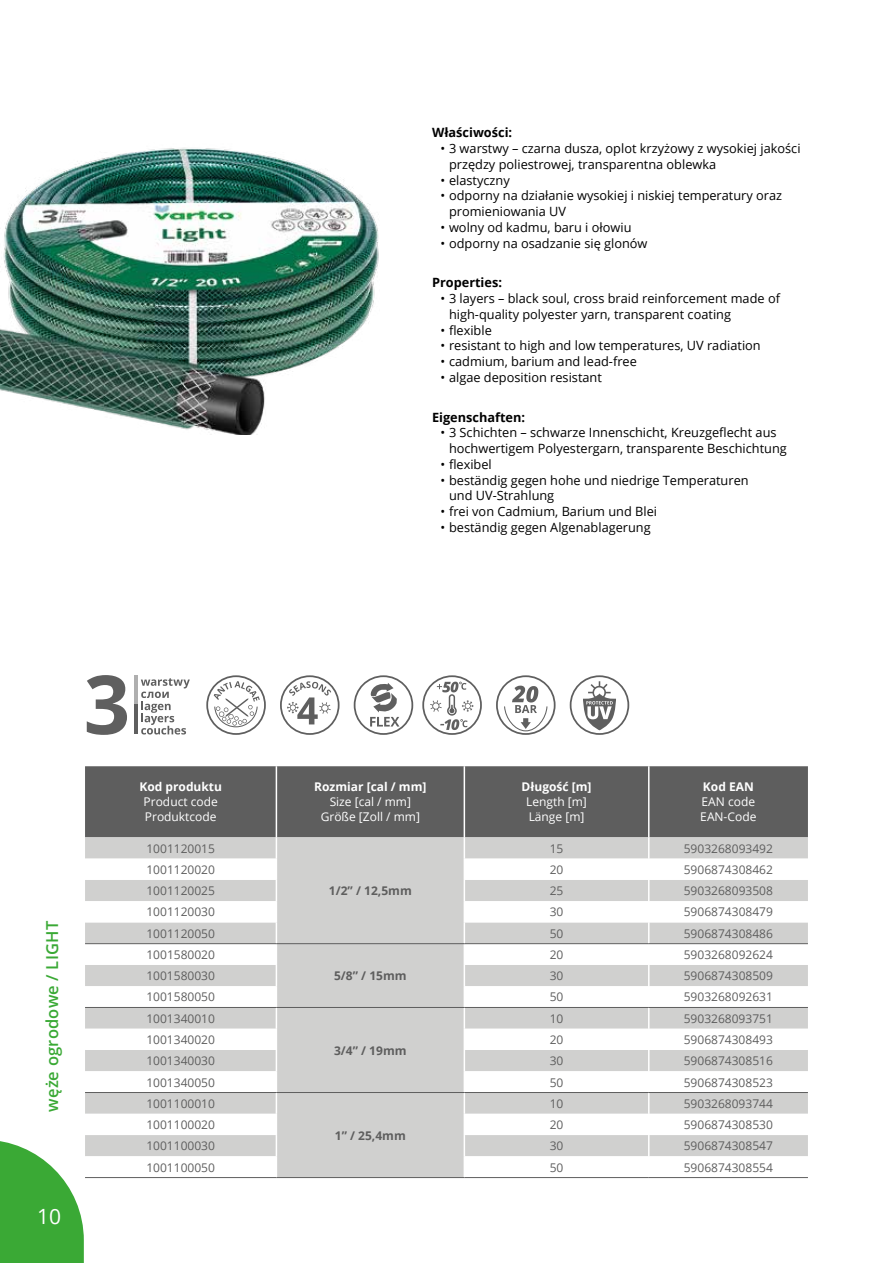
<style>
.page{position:relative;width:893px;height:1263px;background:#fff}
.page>*{position:absolute;margin:0;border:0;box-sizing:border-box;transform-origin:0 0}
.t1{font:21px "Open Sans";color:#fff}
.t2{font:600 16.5px "Open Sans";letter-spacing:.015em;color:#3aa935}
.t3{font:12.75px/15.8px "Open Sans";color:#000}
.t4{font:700 12.75px "Open Sans";color:#000}
.t5{font:12px "Open Sans";color:#5e5e5e}
.t6{font:12px/15px "Open Sans";color:#fff}
.t7{font:700 12px "Open Sans";color:#fff}
.t8{font:700 12px "Open Sans";color:#5e5e5e}
</style>
<div class="page">
<img style="left:0;top:147px;width:379px;height:288px">
<div style="left:85px;top:766px;width:723px;height:71px;background:#5e5e5e"></div>
<hr style="left:276px;top:766px;width:1px;height:71px;background:#fff">
<hr style="left:464px;top:766px;width:1px;height:71px;background:#fff">
<hr style="left:648px;top:766px;width:1px;height:71px;background:#fff">
<svg style="left:0;top:837px;width:808px;height:426px"></svg>
<hr style="left:276px;top:943px;width:188px;height:1px;background:#5e5e5e">
<hr style="left:85px;top:943px;width:191px;height:1px;background:#5e5e5e">
<hr style="left:464px;top:943px;width:185px;height:1px;background:#5e5e5e">
<hr style="left:649px;top:943px;width:159px;height:1px;background:#5e5e5e">
<hr style="left:276px;top:1007px;width:188px;height:1px;background:#5e5e5e">
<hr style="left:85px;top:1007px;width:191px;height:1px;background:#5e5e5e">
<hr style="left:464px;top:1007px;width:185px;height:1px;background:#5e5e5e">
<hr style="left:649px;top:1007px;width:159px;height:1px;background:#5e5e5e">
<hr style="left:276px;top:1092px;width:188px;height:1px;background:#5e5e5e">
<hr style="left:85px;top:1092px;width:191px;height:1px;background:#5e5e5e">
<hr style="left:464px;top:1092px;width:185px;height:1px;background:#5e5e5e">
<hr style="left:649px;top:1092px;width:159px;height:1px;background:#5e5e5e">
<hr style="left:276px;top:1177px;width:188px;height:1px;background:#5e5e5e">
<hr style="left:85px;top:1177px;width:191px;height:1px;background:#5e5e5e">
<hr style="left:464px;top:1177px;width:185px;height:1px;background:#5e5e5e">
<hr style="left:649px;top:1177px;width:159px;height:1px;background:#5e5e5e">
<svg style="left:206px;top:675px;width:60px;height:60px"></svg>
<svg style="left:280px;top:675px;width:60px;height:60px"></svg>
<svg style="left:354px;top:675px;width:59px;height:60px"></svg>
<svg style="left:422px;top:675px;width:60px;height:60px"></svg>
<svg style="left:496px;top:675px;width:60px;height:60px"></svg>
<svg style="left:570px;top:675px;width:59px;height:60px"></svg>
<svg style="left:87px;top:675px;width:40px;height:60px"></svg>
<svg style="left:134px;top:675px;width:56px;height:59px"></svg>
<p class="t4" style="left:432px;top:124px;width:82px">Właściwości:</p>
<p class="t3" style="left:449px;top:140px;width:353px;text-indent:-9px">• 3 warstwy – czarna dusza, oplot krzyżowy z wysokiej jakości przędzy poliestrowej, transparentna oblewka</p>
<p class="t3" style="left:441px;top:172px;width:71px">• elastyczny</p>
<p class="t3" style="left:449px;top:187px;width:335px;text-indent:-9px">• odporny na działanie wysokiej i niskiej temperatury oraz promieniowania UV</p>
<p class="t3" style="left:441px;top:219px;width:192px">• wolny od kadmu, baru i ołowiu</p>
<p class="t3" style="left:441px;top:235px;width:208px">• odporny na osadzanie się glonów</p>
<p class="t4" style="left:432px;top:274px;width:72px">Properties:</p>
<p class="t3" style="left:449px;top:290px;width:332px;text-indent:-9px">• 3 layers – black soul, cross braid reinforcement made of high-quality polyester yarn, transparent coating</p>
<p class="t3" style="left:441px;top:322px;width:53px">• flexible</p>
<p class="t3" style="left:441px;top:338px;width:322px">• resistant to high and low temperatures, UV radiation</p>
<p class="t3" style="left:441px;top:353px;width:198px">• cadmium, barium and lead-free</p>
<p class="t3" style="left:441px;top:369px;width:163px">• algae deposition resistant</p>
<p class="t4" style="left:432px;top:408px;width:95px">Eigenschaften:</p>
<p class="t3" style="left:449px;top:425px;width:339px;text-indent:-9px">• 3 Schichten – schwarze Innenschicht, Kreuzgeflecht aus hochwertigem Polyestergarn, transparente Beschichtung</p>
<p class="t3" style="left:441px;top:456px;width:53px">• flexibel</p>
<p class="t3" style="left:449px;top:472px;width:301px;text-indent:-9px">• beständig gegen hohe und niedrige Temperaturen und UV-Strahlung</p>
<p class="t3" style="left:441px;top:503px;width:218px">• frei von Cadmium, Barium und Blei</p>
<p class="t3" style="left:441px;top:519px;width:212px">• beständig gegen Algenablagerung</p>
<p class="t2" style="left:41px;top:1112px;width:193px;rotate:-90deg">węże ogrodowe / LIGHT</p>
<h1 class="t1" style="left:37px;top:1202px;width:26px">10</h1>
<p class="t7" style="left:139px;top:778px;width:84px">Kod produktu</p>
<p class="t6" style="left:144px;top:794px;width:76px">Product code<br>Produktcode</p>
<p class="t5" style="left:146px;top:840px;width:70px">1001120015</p>
<p class="t7" style="left:314px;top:778px;width:114px">Rozmiar [cal / mm]</p>
<p class="t6" style="left:321px;top:794px;width:101px;text-align:center">Size [cal / mm]<br>Größe [Zoll / mm]</p>
<p class="t7" style="left:522px;top:778px;width:71px">Długość [m]</p>
<p class="t6" style="left:526px;top:794px;width:62px">Length [m]<br>Länge [m]</p>
<p class="t7" style="left:703px;top:778px;width:52px">Kod EAN</p>
<p class="t6" style="left:700px;top:794px;width:58px">EAN code<br>EAN-Code</p>
<p class="t5" style="left:550px;top:840px;width:15px">15</p>
<p class="t5" style="left:684px;top:840px;width:91px">5903268093492</p>
<p class="t5" style="left:146px;top:861px;width:70px">1001120020</p>
<p class="t5" style="left:550px;top:861px;width:15px">20</p>
<p class="t5" style="left:684px;top:861px;width:91px">5906874308462</p>
<p class="t5" style="left:146px;top:882px;width:70px">1001120025</p>
<p class="t5" style="left:550px;top:882px;width:15px">25</p>
<p class="t5" style="left:684px;top:882px;width:91px">5903268093508</p>
<p class="t5" style="left:146px;top:904px;width:70px">1001120030</p>
<p class="t5" style="left:550px;top:904px;width:15px">30</p>
<p class="t5" style="left:684px;top:904px;width:91px">5906874308479</p>
<p class="t5" style="left:146px;top:925px;width:70px">1001120050</p>
<p class="t5" style="left:550px;top:925px;width:15px">50</p>
<p class="t5" style="left:684px;top:925px;width:91px">5906874308486</p>
<p class="t5" style="left:146px;top:946px;width:70px">1001580020</p>
<p class="t8" style="left:334px;top:967px;width:74px">5/8” / 15mm</p>
<p class="t8" style="left:329px;top:882px;width:84px">1/2” / 12,5mm</p>
<p class="t5" style="left:550px;top:946px;width:15px">20</p>
<p class="t5" style="left:684px;top:946px;width:91px">5903268092624</p>
<p class="t5" style="left:146px;top:967px;width:70px">1001580030</p>
<p class="t5" style="left:550px;top:967px;width:15px">30</p>
<p class="t5" style="left:684px;top:967px;width:91px">5906874308509</p>
<p class="t5" style="left:146px;top:989px;width:70px">1001580050</p>
<p class="t5" style="left:550px;top:989px;width:15px">50</p>
<p class="t5" style="left:684px;top:989px;width:91px">5903268092631</p>
<p class="t5" style="left:146px;top:1010px;width:70px">1001340010</p>
<p class="t8" style="left:334px;top:1042px;width:74px">3/4” / 19mm</p>
<p class="t5" style="left:550px;top:1010px;width:15px">10</p>
<p class="t5" style="left:684px;top:1010px;width:91px">5903268093751</p>
<p class="t5" style="left:146px;top:1031px;width:70px">1001340020</p>
<p class="t5" style="left:550px;top:1031px;width:15px">20</p>
<p class="t5" style="left:684px;top:1031px;width:91px">5906874308493</p>
<p class="t5" style="left:146px;top:1053px;width:70px">1001340030</p>
<p class="t5" style="left:550px;top:1053px;width:15px">30</p>
<p class="t5" style="left:684px;top:1053px;width:91px">5906874308516</p>
<p class="t5" style="left:146px;top:1074px;width:70px">1001340050</p>
<p class="t5" style="left:550px;top:1074px;width:15px">50</p>
<p class="t5" style="left:684px;top:1074px;width:91px">5906874308523</p>
<p class="t5" style="left:146px;top:1095px;width:70px">1001100010</p>
<p class="t8" style="left:335px;top:1127px;width:72px">1” / 25,4mm</p>
<p class="t5" style="left:550px;top:1095px;width:15px">10</p>
<p class="t5" style="left:684px;top:1095px;width:91px">5903268093744</p>
<p class="t5" style="left:146px;top:1116px;width:70px">1001100020</p>
<p class="t5" style="left:550px;top:1116px;width:15px">20</p>
<p class="t5" style="left:684px;top:1116px;width:91px">5906874308530</p>
<p class="t5" style="left:146px;top:1138px;width:70px">1001100030</p>
<p class="t5" style="left:550px;top:1138px;width:15px">30</p>
<p class="t5" style="left:684px;top:1138px;width:91px">5906874308547</p>
<p class="t5" style="left:146px;top:1159px;width:70px">1001100050</p>
<p class="t5" style="left:550px;top:1159px;width:15px">50</p>
<p class="t5" style="left:684px;top:1159px;width:91px">5906874308554</p>
</div>
